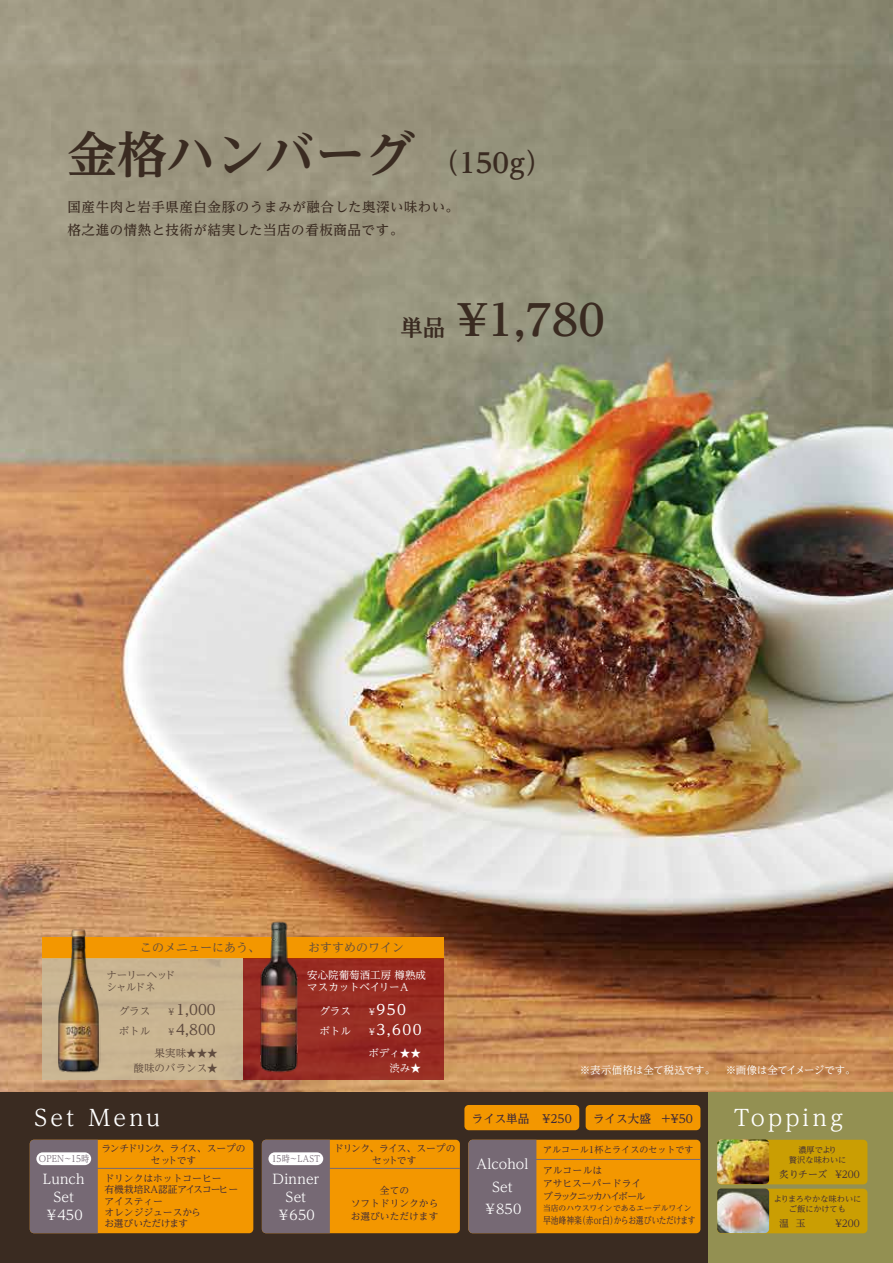
<style>
.page{position:relative;width:893px;height:1263px;background:#fff}
.page>*{position:absolute;margin:0;border:0;box-sizing:border-box;transform-origin:0 0}
.t1{font:700 49.5px "UD Reimin Pro";color:#3a2b21}
.t2{font:700 42.9px "UD Reimin Pro";color:#3a2b21}
.t3{font:700 27px "UD Reimin Pro";color:#3a2b21}
.t4{font:22.5px "UD Reimin Pro";letter-spacing:.135em;color:#fff}
.t5{font:500 14.4px/19.2px "UD Reimin Pro";color:#604c3f}
.t6{font:500 14.4px/19.2px "UD Reimin Pro";letter-spacing:.1em;color:#fff}
.t7{font:500 13.5px/22.8px "UD Reimin Pro";letter-spacing:.04em;color:#3a2b21}
.t8{font:13.5px/18px "UD Reimin Pro";letter-spacing:.01em;color:#fff;text-align:center}
.t9{font:12px "UD Reimin Pro";color:#604c3f}
.t10{font:500 11.55px "UD Reimin Pro";color:#3c2938}
.t11{font:10.5px/12px "UD Reimin Pro";color:#fff}
.t12{font:10.5px/19.2px "UD Reimin Pro";color:#604c3f}
.t13{font:10.5px/12px "UD Reimin Pro";letter-spacing:-.075em;color:#604c3f}
.t14{font:9.75px/12.8px "UD Reimin Pro";color:#3c2938}
.t15{font:9.75px "UD Reimin Pro";color:#3c2938;scale:.8 1}
.t16{font:9.75px/12px "UD Reimin Pro";letter-spacing:-.06em;color:#3c2938;text-align:center}
.t17{font:9.75px/12px "UD Reimin Pro";letter-spacing:-.07em;color:#3c2938;text-align:center}
.t18{font:9px "UD Reimin Pro";color:#3c2938}
.t19{font:9px "UD Reimin Pro";letter-spacing:.015em;color:#766974;scale:.9 1}
.t20{font:500 8.4px "UD Reimin Pro";color:#fff}
.t21{font:500 8.4px "UD Reimin Pro";color:#604c3f}
.t22{font:8.25px/10.5px "UD Reimin Pro";color:#3c2938;text-align:center}
.t23{font:7.8px "UD Reimin Pro";color:#3c2938}
.s1{font-size:22.35px}
</style>
<div class="page">
<img style="left:0;top:0;width:893px;height:1093px">
<div style="left:0;top:1093px;width:893px;height:170px;background:#3a2b21"></div>
<div style="left:709px;top:1093px;width:184px;height:170px;background:#939052"></div>
<div style="left:43px;top:937px;width:401px;height:21px;background:#f39700"></div>
<div style="left:243px;top:958px;width:201px;height:122px;background:#982b22"></div>
<img style="left:252px;top:917px;width:54px;height:161px">
<div style="left:43px;top:958px;width:200px;height:122px;background:#cab592"></div>
<img style="left:56px;top:922px;width:45px;height:151px">
<div style="left:717px;top:1140px;width:150px;height:44px;background:#ca9e03;border-radius:4px"></div>
<div style="left:717px;top:1189px;width:150px;height:44px;background:#ca9e03;border-radius:4px"></div>
<img style="left:717px;top:1139px;width:52px;height:45px">
<img style="left:717px;top:1188px;width:52px;height:45px">
<div style="left:586px;top:1105px;width:114px;height:25px;background:#f39700;border-radius:4px"></div>
<div style="left:464px;top:1105px;width:115px;height:25px;background:#f39700;border-radius:4px"></div>
<div style="left:468px;top:1140px;width:232px;height:93px;background:#f39700;border-radius:4px"></div>
<div style="left:468px;top:1140px;width:68px;height:93px;background:#766974"></div>
<hr style="left:536px;top:1159px;width:164px;height:1px;background:#766974">
<div style="left:30px;top:1140px;width:223px;height:93px;background:#f39700;border-radius:4px"></div>
<div style="left:30px;top:1140px;width:68px;height:93px;background:#766974"></div>
<hr style="left:97px;top:1168px;width:156px;height:1px;background:#766974">
<div style="left:262px;top:1140px;width:198px;height:93px;background:#f39700;border-radius:4px"></div>
<div style="left:262px;top:1140px;width:68px;height:93px;background:#766974"></div>
<hr style="left:329px;top:1168px;width:131px;height:1px;background:#766974">
<div style="left:36px;top:1152px;width:55px;height:13px;background:#fff;border-radius:6px"></div>
<div style="left:268px;top:1152px;width:55px;height:13px;background:#fff;border-radius:6px"></div>
<h1 class="t1" style="left:68px;top:114px;width:348px">金格ハンバーグ</h1>
<h3 class="t3" style="left:432px;top:141px;width:122px">（150g）</h3>
<h3 class="t7" style="left:68px;top:195px;width:393px">国産牛肉と岩手県産白金豚のうまみが融合した奥深い味わい。格之進の情熱と技術が結実した当店の看板商品です。</h3>
<h2 class="t2" style="left:400px;top:285px;width:206px"><span class="s1">単品</span> ¥1,780</h2>
<p class="t9" style="left:140px;top:938px;width:266px">このメニューにあう、　　　　おすすめのワイン</p>
<p class="t13" style="left:107px;top:968px;width:70px">ナーリーヘッドシャルドネ</p>
<p class="t12" style="left:119px;top:1001px;width:33px">グラスボトル</p>
<p class="t21" style="left:167px;top:1005px;width:10px">￥</p>
<h3 class="t5" style="left:176px;top:1000px;width:41px">1,000<br>4,800</h3>
<p class="t21" style="left:167px;top:1024px;width:10px">￥</p>
<p class="t11" style="left:307px;top:968px;width:120px">安心院葡萄酒工房樽熟成マスカットベイリーA</p>
<p class="t11" style="left:319px;top:1001px;width:33px;line-height:19.2px">グラスボトル</p>
<p class="t20" style="left:368px;top:1005px;width:10px">￥</p>
<h3 class="t6" style="left:377px;top:1000px;width:46px">950<br>3,600</h3>
<p class="t20" style="left:368px;top:1024px;width:10px">￥</p>
<p class="t12" style="left:134px;top:1045px;width:86px;line-height:15px;text-align:right">果実味★★★<br>酸味のバランス★</p>
<p class="t11" style="left:368px;top:1045px;width:54px;line-height:15px;text-align:right">ボディ★★渋み★</p>
<p class="t11" style="left:580px;top:1064px;width:278px">※表示価格は全て税込です。　※画像は全てイメージです。</p>
<h3 class="t4" style="left:34px;top:1099px;width:128px">Set Menu</h3>
<h3 class="t4" style="left:733px;top:1099px;width:112px">Topping</h3>
<p class="t22" style="left:789px;top:1144px;width:59px">濃厚でより<br>贅沢な味わいに</p>
<p class="t14" style="left:779px;top:1167px;width:82px">炙りチーズ ¥200</p>
<p class="t22" style="left:774px;top:1193px;width:89px">よりまろやかな味わいにご飯にかけても</p>
<p class="t14" style="left:779px;top:1216px;width:28px">温 玉</p>
<p class="t14" style="left:835px;top:1216px;width:26px">¥200</p>
<p class="t10" style="left:472px;top:1109px;width:101px">ライス単品 ¥250</p>
<p class="t10" style="left:593px;top:1109px;width:101px">ライス大盛 +¥50</p>
<p class="t18" style="left:543px;top:1143px;width:152px">アルコール1杯とライスのセットです</p>
<h3 class="t8" style="left:476px;top:1153px;width:53px;line-height:22.5px">Alcohol<br>Set￥850</h3>
<p class="t14" style="left:543px;top:1164px;width:104px">アルコールは<br>アサヒスーパードライブラックニッカハイボール</p>
<p class="t16" style="left:101px;top:1142px;width:146px">ランチドリンク、ライス、スープのセットです</p>
<p class="t17" style="left:334px;top:1142px;width:123px">ドリンク、ライス、スープのセットです</p>
<p class="t19" style="left:39px;top:1151px;width:57px">OPEN～15時</p>
<p class="t19" style="left:272px;top:1151px;width:56px">15時～LAST</p>
<h3 class="t8" style="left:43px;top:1170px;width:43px">Lunch<br>Set￥450</h3>
<p class="t14" style="left:104px;top:1172px;width:135px;line-height:11.2px">ドリンクはホットコーヒー<br>有機栽培RA認証アイスコーヒーアイスティー<br>オレンジジュースから<br>お選びいただけます</p>
<h3 class="t8" style="left:273px;top:1170px;width:48px">Dinner<br>Set￥650</h3>
<p class="t14" style="left:351px;top:1184px;width:89px;text-align:center">全ての<br>ソフトドリンクからお選びいただけます</p>
<p class="t23" style="left:543px;top:1202px;width:150px">当店のハウスワインであるエーデルワイン</p>
<p class="t15" style="left:543px;top:1212px;width:192px">早池峰神楽（赤or白）からお選びいただけます</p>
</div>
